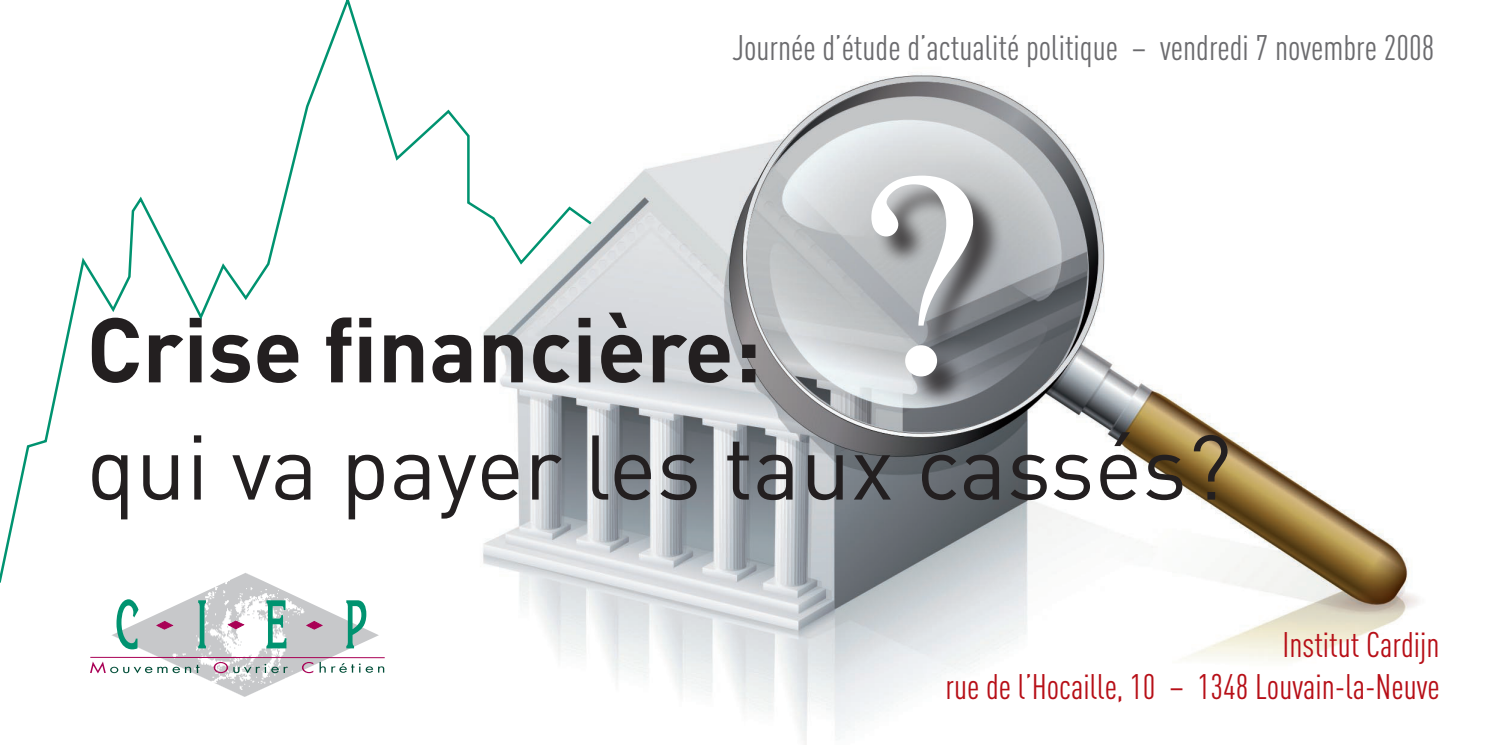
<style>
.page{position:relative;width:1489px;height:745px;background:#fff}
.page>*{position:absolute;margin:0;border:0;box-sizing:border-box;transform-origin:0 0}
.t1{font:90px "DIN";color:#231f20}
.t2{font:700 90px "DIN";color:#231f20}
.t3{font:35px "DIN Cond";color:#6b6b6e}
.t4{font:35px "DIN Cond";color:#b70f17}
</style>
<div class="page">
<img style="left:519px;top:74px;width:900px;height:670px">
<div style="left:875px;top:179px;width:127px;height:228px;background:#231f20;opacity:.75"></div>
<svg style="left:871px;top:175px;width:102px;height:201px"></svg>
<img style="left:190px;top:585px;width:111px;height:14px">
<hr style="left:90px;top:656px;width:295px;height:1px;background:#a90155">
<svg style="left:90px;top:599px;width:294px;height:97px"></svg>
<svg style="left:0;top:0;width:594px;height:585px"></svg>
<p class="t3" style="left:732px;top:27px;width:703px">Journée d’étude d’actualité politique – vendredi 7 novembre 2008</p>
<p class="t2" style="left:86px;top:291px;width:676px">Crise financière:</p>
<p class="t1" style="left:86px;top:410px;width:1146px">qui va payer les taux cassés?</p>
<p class="t4" style="left:1282px;top:624px;width:158px">Institut Cardijn</p>
<p class="t4" style="left:945px;top:666px;width:495px">rue de l’Hocaille, 10 – 1348 Louvain-la-Neuve</p>
</div>
